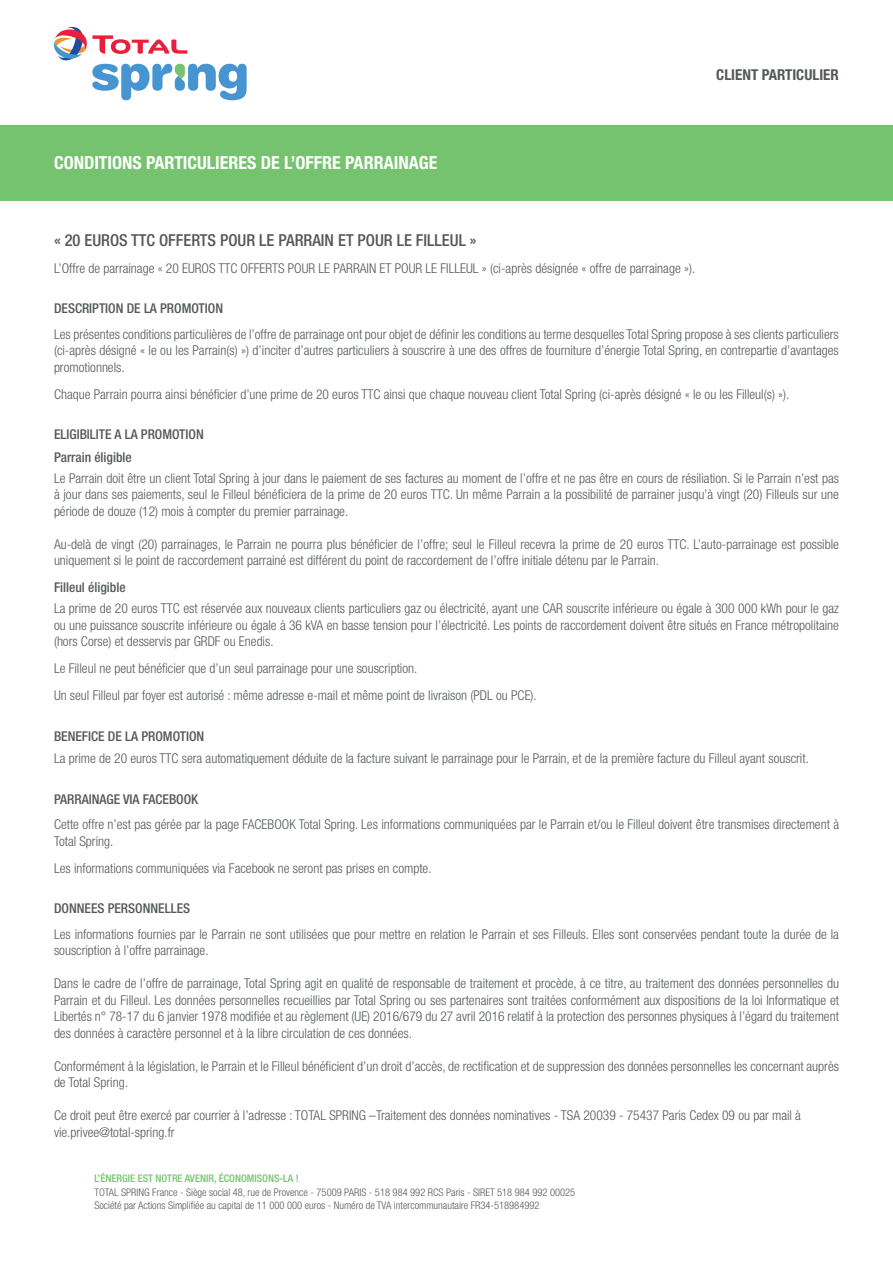
<style>
.page{position:relative;width:893px;height:1263px;background:#fff}
.page>*{position:absolute;margin:0;border:0;box-sizing:border-box;transform-origin:0 0}
.t1{font:700 condensed 18px "Helvetica Neue LT Std";color:#fff}
.t2{font:500 condensed 16.5px "Helvetica Neue LT Std";color:#545859}
.t3{font:700 condensed 15px "Helvetica Neue LT Std";color:#545859}
.t4{font:300 condensed 13.5px/16.5px "Helvetica Neue LT Std";color:#545859}
.t5{font:500 condensed 13.5px/22.5px "Helvetica Neue LT Std";color:#545859}
.t6{font:300 condensed 10.5px/13.5px "Helvetica Neue LT Std";color:#545859}
.t7{font:500 condensed 10.5px "Helvetica Neue LT Std";color:#75c36e}
</style>
<div class="page">
<div style="left:0;top:125px;width:893px;height:76px;background:#75c36e"></div>
<svg style="left:54px;top:27px;width:193px;height:73px"></svg>
<h1 class="t1" style="left:54px;top:152px;width:385px">CONDITIONS PARTICULIERES DE L’OFFRE PARRAINAGE</h1>
<p class="t3" style="left:716px;top:65px;width:124px">CLIENT PARTICULIER</p>
<p class="t2" style="left:54px;top:230px;width:424px">« 20 EUROS TTC OFFERTS POUR LE PARRAIN ET POUR LE FILLEUL »</p>
<p class="t4" style="left:54px;top:260px;width:643px">L’Offre de parrainage « 20 EUROS TTC OFFERTS POUR LE PARRAIN ET POUR LE FILLEUL » (ci-après désignée « offre de parrainage »).</p>
<p class="t5" style="left:54px;top:297px;width:171px">DESCRIPTION DE LA PROMOTION</p>
<p class="t4" style="left:54px;top:326px;width:786px;text-align:justify">Les présentes conditions particulières de l’offre de parrainage ont pour objet de définir les conditions au terme desquelles Total Spring propose à ses clients particuliers (ci-après désigné « le ou les Parrain(s) ») d’inciter d’autres particuliers à souscrire à une des offres de fourniture d’énergie Total Spring, en contrepartie d’avantages promotionnels.</p>
<p class="t4" style="left:54px;top:386px;width:737px">Chaque Parrain pourra ainsi bénéficier d’une prime de 20 euros TTC ainsi que chaque nouveau client Total Spring (ci-après désigné « le ou les Filleul(s) »).</p>
<p class="t5" style="left:54px;top:423px;width:151px">ELIGIBILITE A LA PROMOTION<br>Parrain éligible</p>
<p class="t4" style="left:54px;top:470px;width:786px;text-align:justify">Le Parrain doit être un client Total Spring à jour dans le paiement de ses factures au moment de l’offre et ne pas être en cours de résiliation. Si le Parrain n’est pas à jour dans ses paiements, seul le Filleul bénéficiera de la prime de 20 euros TTC. Un même Parrain a la possibilité de parrainer jusqu’à vingt (20) Filleuls sur une période de douze (12) mois à compter du premier parrainage.</p>
<p class="t4" style="left:54px;top:536px;width:786px">Au-delà de vingt (20) parrainages, le Parrain ne pourra plus bénéficier de l’offre; seul le Filleul recevra la prime de 20 euros TTC. L’auto-parrainage est possible uniquement si le point de raccordement parrainé est différent du point de raccordement de l’offre initiale détenu par le Parrain.</p>
<p class="t5" style="left:54px;top:576px;width:73px">Filleul éligible</p>
<p class="t4" style="left:54px;top:600px;width:786px;text-align:justify">La prime de 20 euros TTC est réservée aux nouveaux clients particuliers gaz ou électricité, ayant une CAR souscrite inférieure ou égale à 300 000 kWh pour le gaz ou une puissance souscrite inférieure ou égale à 36 kVA en basse tension pour l’électricité. Les points de raccordement doivent être situés en France métropolitaine (hors Corse) et desservis par GRDF ou Enedis.</p>
<p class="t4" style="left:54px;top:655px;width:484px;line-height:27px">Le Filleul ne peut bénéficier que d’un seul parrainage pour une souscription.<br>Un seul Filleul par foyer est autorisé : même adresse e-mail et même point de livraison (PDL ou PCE).</p>
<p class="t5" style="left:54px;top:724px;width:152px">BENEFICE DE LA PROMOTION</p>
<p class="t4" style="left:54px;top:750px;width:756px">La prime de 20 euros TTC sera automatiquement déduite de la facture suivant le parrainage pour le Parrain, et de la première facture du Filleul ayant souscrit.</p>
<p class="t5" style="left:54px;top:787px;width:146px">PARRAINAGE VIA FACEBOOK</p>
<p class="t4" style="left:54px;top:816px;width:787px">Cette offre n’est pas gérée par la page FACEBOOK Total Spring. Les informations communiquées par le Parrain et/ou le Filleul doivent être transmises directement à<br>Total Spring.</p>
<p class="t4" style="left:54px;top:860px;width:379px">Les informations communiquées via Facebook ne seront pas prises en compte.</p>
<p class="t5" style="left:54px;top:897px;width:138px">DONNEES PERSONNELLES</p>
<p class="t4" style="left:54px;top:926px;width:786px">Les informations fournies par le Parrain ne sont utilisées que pour mettre en relation le Parrain et ses Filleuls. Elles sont conservées pendant toute la durée de la souscription à l’offre parrainage.</p>
<p class="t4" style="left:54px;top:975px;width:787px;text-align:justify">Dans le cadre de l’offre de parrainage, Total Spring agit en qualité de responsable de traitement et procède, à ce titre, au traitement des données personnelles du Parrain et du Filleul. Les données personnelles recueillies par Total Spring ou ses partenaires sont traitées conformément aux dispositions de la loi Informatique et Libertés n° 78-17 du 6 janvier 1978 modifiée et au règlement (UE) 2016/679 du 27 avril 2016 relatif à la protection des personnes physiques à l’égard du traitement des données à caractère personnel et à la libre circulation de ces données.</p>
<p class="t4" style="left:54px;top:1057px;width:786px">Conformément à la législation, le Parrain et le Filleul bénéficient d’un droit d’accès, de rectification et de suppression des données personnelles les concernant auprès de Total Spring.</p>
<p class="t4" style="left:54px;top:1107px;width:748px">Ce droit peut être exercé par courrier à l’adresse : TOTAL SPRING –Traitement des données nominatives - TSA 20039 - 75437 Paris Cedex 09 ou par mail à vie.privee@total-spring.fr</p>
<p class="t7" style="left:94px;top:1172px;width:206px">L’ÉNERGIE EST NOTRE AVENIR, ÉCONOMISONS-LA !</p>
<p class="t6" style="left:94px;top:1185px;width:482px">TOTAL SPRING France - Siège social 48, rue de Provence - 75009 PARIS - 518 984 992 RCS Paris - SIRET 518 984 992 00025<br>Société par Actions Simplifiée au capital de 11 000 000 euros - Numéro de TVA intercommunautaire FR34-518984992</p>
</div>
